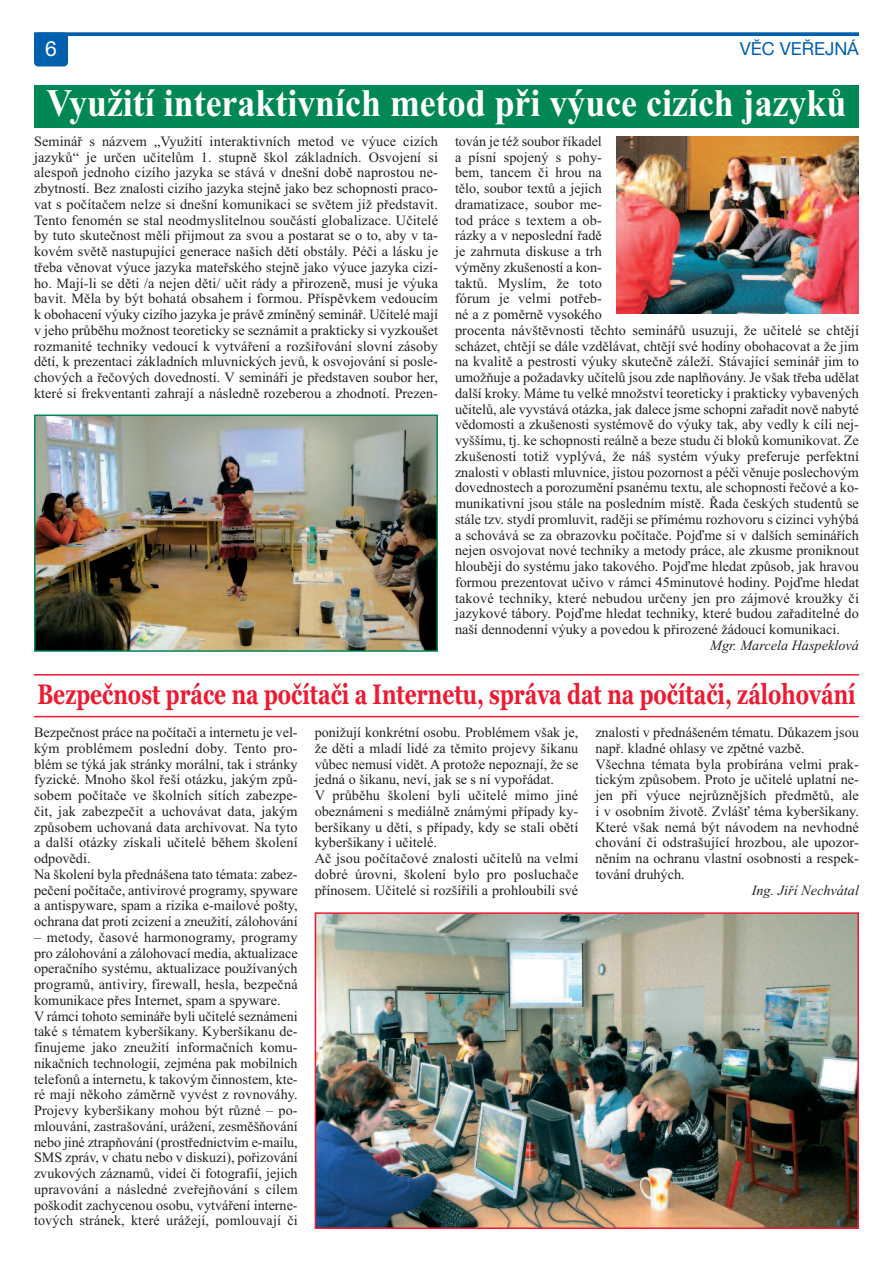
<style>
.page{position:relative;width:893px;height:1263px;background:#fff}
.page>*{position:absolute;margin:0;border:0;box-sizing:border-box;transform-origin:0 0}
.t1{font:700 39px "Times New Roman";color:#fff;scale:.92 1}
.t2{font:700 28.05px "Georgia";color:#ed1a31;scale:.75 1}
.t3{font:21px "Helvetica Neue CE";color:#fff}
.t4{font:18px "Helvetica Neue CE";color:#0160ae}
.t5{font:14.25px/15.8px "Times New Roman";color:#231f20}
.t6{font:italic 14.25px "Times New Roman";color:#231f20}
</style>
<div class="page">
<svg style="left:34px;top:32px;width:825px;height:4px;background:#136bb3"></svg>
<div style="left:34px;top:32px;width:34px;height:34px;background:#0160ae;border-radius:4px"></div>
<img style="left:37px;top:417px;width:398px;height:232px">
<div style="left:34px;top:414px;width:404px;height:238px;border:2px solid #008756"></div>
<img style="left:617px;top:136px;width:242px;height:178px">
<div style="left:34px;top:85px;width:825px;height:43px;background:#008756"></div>
<img style="left:318px;top:915px;width:538px;height:311px">
<div style="left:315px;top:912px;width:544px;height:317px;border:2px solid #ed1a31"></div>
<hr style="left:34px;top:674px;width:825px;height:1px;background:#ed1a31">
<hr style="left:34px;top:716px;width:825px;height:1px;background:#ed1a31">
<h3 class="t3" style="left:45px;top:41px;width:13px">6</h3>
<p class="t4" style="left:740px;top:43px;width:121px">VĚC VEŘEJNÁ</p>
<h1 class="t1" style="left:46px;top:80px;width:871px">Využití interaktivních metod při výuce cizích jazyků</h1>
<p class="t5" style="left:34px;top:133px;width:405px;text-align:justify">Seminář s názvem „Využití interaktivních metod ve výuce cizích jazyků“ je určen učitelům 1. stupně škol základních. Osvojení si alespoň jednoho cizího jazyka se stává v dnešní době naprostou ne&shy;zbytností. Bez znalosti cizího jazyka stejně jako bez schopnosti praco&shy;vat s počítačem nelze si dnešní komunikaci se světem již představit.<br>Tento fenomén se stal neodmyslitelnou součástí globalizace. Učitelé by tuto skutečnost měli přijmout za svou a postarat se o to, aby v ta&shy;kovém světě nastupující generace našich dětí obstály. Péči a lásku je třeba věnovat výuce jazyka mateřského stejně jako výuce jazyka cizí&shy;ho. Mají-li se děti /a nejen děti/ učit rády a přirozeně, musí je výuka bavit. Měla by být bohatá obsahem i formou. Příspěvkem vedoucím k obohacení výuky cizího jazyka je právě zmíněný seminář. Učitelé mají v jeho průběhu možnost teoreticky se seznámit a prakticky si vyzkoušet rozmanité techniky vedoucí k vytváření a rozšiřování slovní zásoby dětí, k prezentaci základních mluvnických jevů, k osvojování si posle&shy;chových a řečových dovedností. V semináři je představen soubor her, které si frekventanti zahrají a následně rozeberou a zhodnotí. Prezen-</p>
<p class="t5" style="left:455px;top:133px;width:405px">tován je též soubor říkadel<br>a písní spojený s pohy-<br>bem, tancem či hrou na<br>tělo, soubor textů a jejich<br>dramatizace, soubor me-<br>tod práce s textem a ob-<br>rázky a v neposlední řadě<br>je zahrnuta diskuse a trh<br>výměny zkušeností a kon-<br>taktů. Myslím, že toto<br>fórum je velmi potřeb-<br>né a z poměrně vysokého<br>procenta návštěvnosti těchto seminářů usuzuji, že učitelé se chtějí scházet, chtějí se dále vzdělávat, chtějí své hodiny obohacovat a že jim na kvalitě a pestrosti výuky skutečně záleží. Stávající seminář jim to umožňuje a požadavky učitelů jsou zde naplňovány. Je však třeba udělat další kroky. Máme tu velké množství teoreticky i prakticky vybavených učitelů, ale vyvstává otázka, jak dalece jsme schopni zařadit nově nabyté vědomosti a zkušenosti systémově do výuky tak, aby vedly k cíli nej&shy;vyššímu, tj. ke schopnosti reálně a beze studu či bloků komunikovat. Ze zkušeností totiž vyplývá, že náš systém výuky preferuje perfektní znalosti v oblasti mluvnice, jistou pozornost a péči věnuje poslechovým dovednostech a porozumění psanému textu, ale schopnosti řečové a ko&shy;munikativní jsou stále na posledním místě. Řada českých studentů se stále tzv. stydí promluvit, raději se přímému rozhovoru s cizinci vyhýbá a schovává se za obrazovku počítače. Pojďme si v dalších seminářích nejen osvojovat nové techniky a metody práce, ale zkusme proniknout hlouběji do systému jako takového. Pojďme hledat způsob, jak hravou formou prezentovat učivo v rámci 45minutové hodiny. Pojďme hledat takové techniky, které nebudou určeny jen pro zájmové kroužky či jazykové tábory. Pojďme hledat techniky, které budou zařaditelné do naší dennodenní výuky a povedou k přirozené žádoucí komunikaci.</p>
<p class="t6" style="left:710px;top:637px;width:150px">Mgr. Marcela Haspeklová</p>
<h2 class="t2" style="left:37px;top:678px;width:1092px">Bezpečnost práce na počítači a Internetu, správa dat na počítači, zálohování</h2>
<p class="t5" style="left:34px;top:724px;width:265px">Bezpečnost práce na počítači a internetu je vel&shy;kým problémem poslední doby. Tento pro&shy;blém se týká jak stránky morální, tak i stránky fyzické. Mnoho škol řeší otázku, jakým způ&shy;sobem počítače ve školních sítích zabezpe&shy;čit, jak zabezpečit a uchovávat data, jakým způsobem uchovaná data archivovat. Na tyto a další otázky získali učitelé během školení odpovědi.<br>Na školení byla přednášena tato témata: zabez&shy;pečení počítače, antivirové programy, spyware a antispyware, spam a rizika e-mailové pošty, ochrana dat proti zcizení a zneužití, zálohování</p>
<p class="t5" style="left:34px;top:929px;width:265px">– metody, časové harmonogramy, programy pro zálohování a zálohovací media, aktualizace operačního systému, aktualizace používaných programů, antiviry, firewall, hesla, bezpečná komunikace přes Internet, spam a spyware.<br>V rámci tohoto semináře byli učitelé seznámeni také s tématem kyberšikany. Kyberšikanu de&shy;finujeme jako zneužití informačních komu&shy;nikačních technologií, zejména pak mobilních telefonů a internetu, k takovým činnostem, kte&shy;ré mají někoho záměrně vyvést z rovnováhy.<br>Projevy kyberšikany mohou být různé – po&shy;mlouvání, zastrašování, urážení, zesměšňování nebo jiné ztrapňování (prostřednictvím e-mailu, SMS zpráv, v chatu nebo v diskuzi), pořizování zvukových záznamů, videí či fotografií, jejich upravování a následné zveřejňování s cílem poškodit zachycenou osobu, vytváření interne&shy;tových stránek, které urážejí, pomlouvají či</p>
<p class="t5" style="left:315px;top:724px;width:265px">ponižují konkrétní osobu. Problémem však je, že děti a mladí lidé za těmito projevy šikanu vůbec nemusí vidět. A protože nepoznají, že se jedná o šikanu, neví, jak se s ní vypořádat.<br>V průběhu školení byli učitelé mimo jiné obeznámeni s mediálně známými případy ky&shy;beršikany u dětí, s případy, kdy se stali obětí kyberšikany i učitelé.<br>Ač jsou počítačové znalosti učitelů na velmi dobré úrovni, školení bylo pro posluchače přínosem. Učitelé si rozšířili a prohloubili své</p>
<p class="t5" style="left:595px;top:724px;width:265px">znalosti v přednášeném tématu. Důkazem jsou např. kladné ohlasy ve zpětné vazbě.<br>Všechna témata byla probírána velmi prak&shy;tickým způsobem. Proto je učitelé uplatní ne&shy;jen při výuce nejrůznějších předmětů, ale i v osobním životě. Zvlášť téma kyberšikany.<br>Které však nemá být návodem na nevhodné chování či odstrašující hrozbou, ale upozor&shy;něním na ochranu vlastní osobnosti a respek&shy;tování druhých.</p>
<p class="t6" style="left:752px;top:881px;width:109px">Ing. Jiří Nechvátal</p>
</div>
